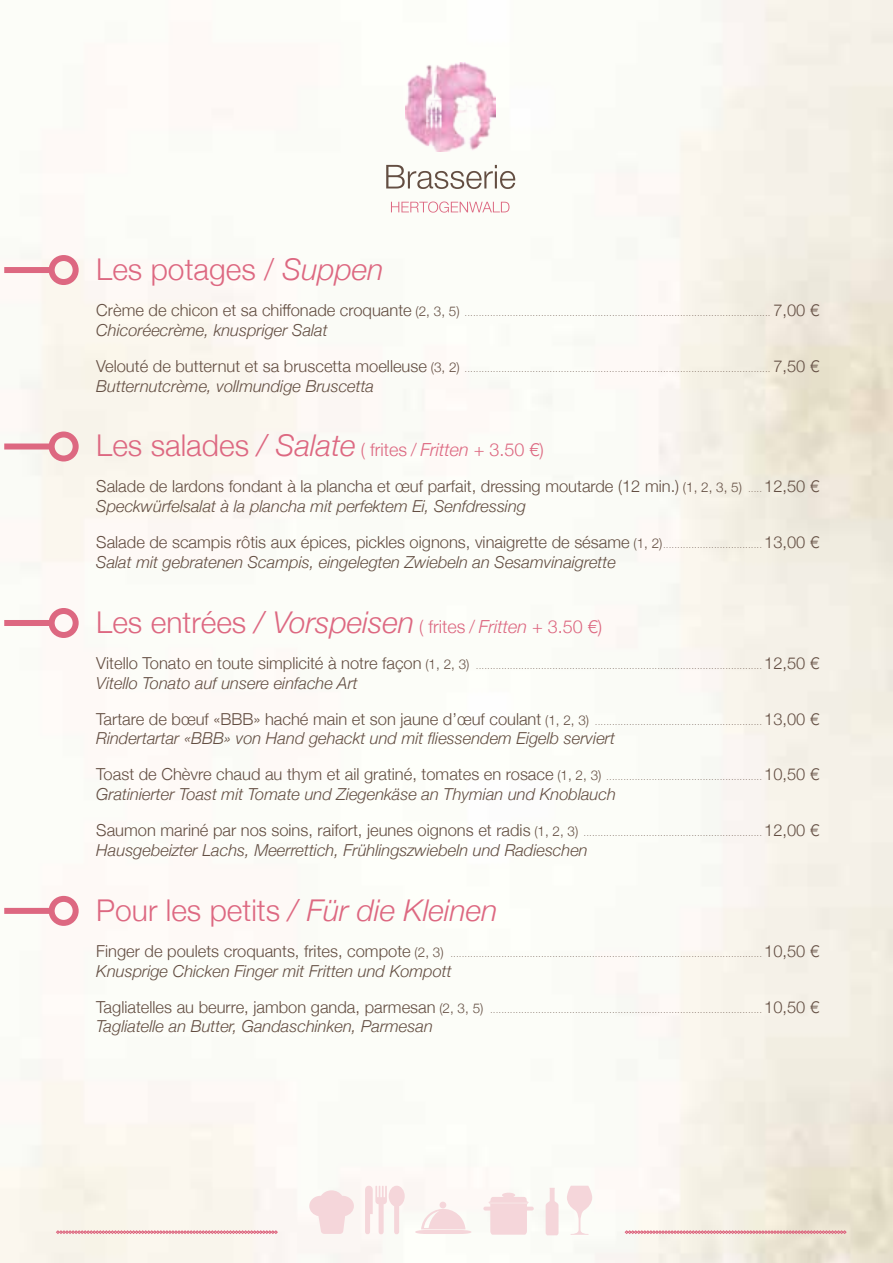
<style>
.page{position:relative;width:893px;height:1263px;background:#fff}
.page>*{position:absolute;margin:0;border:0;box-sizing:border-box;transform-origin:0 0}
.t1{font:italic 300 30px "Helvetica Neue";color:#dd6881}
.t2{font:300 30px "Helvetica Neue";color:#dd6881}
.t3{font:300 18px "Helvetica Neue";color:#dd6881}
.t4{font:italic 300 16.5px/36px "Helvetica Neue";color:#634e42}
.t5{font:300 16.5px/19.8px "Helvetica Neue";color:#634e42}
.t6{font:300 7.5px "Helvetica Neue";color:#634e42}
.s1{font-style:italic}
.s2{font-size:16.5px}
.s3{font-size:13.5px}
.s4{font-size:30px}
.s5{font-style:italic;font-size:30px}
.s6{font-size:7.5px}
.s7{font-style:normal}
.s8{font-style:normal;font-size:13.5px}
.s9{font-style:normal;font-size:7.5px}
</style>
<div class="page">
<img style="left:0;top:0;width:893px;height:1263px">
<svg style="left:386px;top:165px;width:129px;height:24px"></svg>
<svg style="left:391px;top:201px;width:118px;height:12px"></svg>
<svg style="left:365px;top:1184px;width:40px;height:51px"></svg>
<svg style="left:309px;top:1190px;width:45px;height:44px"></svg>
<div style="left:439px;top:1201px;width:7px;height:7px;background:#f5d6da;border-radius:50%"></div>
<svg style="left:411px;top:1206px;width:64px;height:28px"></svg>
<svg style="left:483px;top:1193px;width:51px;height:42px"></svg>
<svg style="left:567px;top:1186px;width:25px;height:49px"></svg>
<svg style="left:546px;top:1188px;width:12px;height:47px"></svg>
<svg style="left:625px;top:1230px;width:221px;height:4px"></svg>
<svg style="left:56px;top:1230px;width:222px;height:4px"></svg>
<img style="left:406px;top:62px;width:89px;height:89px">
<div style="left:4px;top:267px;width:48px;height:6px;background:#dd6881"></div>
<div style="left:49px;top:255px;width:30px;height:30px;border:6px solid #dd6881;border-radius:50%"></div>
<div style="left:4px;top:443px;width:48px;height:6px;background:#dd6881"></div>
<div style="left:49px;top:431px;width:30px;height:30px;border:6px solid #dd6881;border-radius:50%"></div>
<div style="left:4px;top:620px;width:48px;height:6px;background:#dd6881"></div>
<div style="left:49px;top:608px;width:30px;height:30px;border:6px solid #dd6881;border-radius:50%"></div>
<div style="left:4px;top:908px;width:48px;height:6px;background:#dd6881"></div>
<div style="left:49px;top:896px;width:30px;height:30px;border:6px solid #dd6881;border-radius:50%"></div>
<h1 class="t2" style="left:96px;top:245px;width:289px">Les potages / <span class="s1">Suppen</span></h1>
<p class="t6" style="left:96px;top:307px;width:724px"><span class="s2">Crème de chicon et sa chiffonade croquante</span> <span class="s3">(2, 3, 5)</span> ............................................................................................................ <span class="s2">7,00 €</span></p>
<h3 class="t4" style="left:96px;top:311px;width:233px">Chicoréecrème, knuspriger Salat</h3>
<p class="t6" style="left:96px;top:363px;width:724px"><span class="s2">Velouté de butternut et sa bruscetta moelleuse</span> <span class="s3">(3, 2)</span> ............................................................................................................ <span class="s2">7,50 €</span></p>
<h3 class="t4" style="left:96px;top:367px;width:279px">Butternutcrème, vollmundige Bruscetta</h3>
<h2 class="t3" style="left:96px;top:435px;width:449px"><span class="s4">Les salades</span> <span class="s5">/ Salate</span> ( frites / <span class="s1">Fritten</span> + 3.50 €)</h2>
<h3 class="t5" style="left:96px;top:475px;width:724px">Salade de lardons fondant à la plancha et œuf parfait, dressing moutarde (12 min.) <span class="s3">(1, 2, 3, 5)</span> <span class="s6">.....</span> 12,50 €<br><span class="s1">Speckwürfelsalat à la plancha mit perfektem Ei, Senfdressing</span></h3>
<h3 class="t5" style="left:96px;top:531px;width:724px">Salade de scampis rôtis aux épices, pickles oignons, vinaigrette de sésame <span class="s3">(1, 2)</span><span class="s6">...................................</span> 13,00 €<br><span class="s1">Salat mit gebratenen Scampis, eingelegten Zwiebeln an Sesamvinaigrette</span></h3>
<h2 class="t3" style="left:96px;top:612px;width:507px"><span class="s4">Les entrées</span> <span class="s5">/ Vorspeisen</span> ( frites / <span class="s1">Fritten</span> + 3.50 €)</h2>
<p class="t6" style="left:96px;top:660px;width:724px"><span class="s2">Vitello Tonato en toute simplicité à notre façon</span> <span class="s3">(1, 2, 3)</span> ..................................................................................................... <span class="s2">12,50 €</span></p>
<h3 class="t4" style="left:96px;top:664px;width:263px">Vitello Tonato auf unsere einfache Art</h3>
<p class="t6" style="left:96px;top:716px;width:724px"><span class="s2">Tartare de bœuf «BBB» haché main et son jaune d’œuf coulant</span> <span class="s3">(1, 2, 3)</span> ........................................................... <span class="s2">13,00 €</span></p>
<h3 class="t4" style="left:96px;top:719px;width:724px">Rindertartar «BBB» von Hand gehackt und mit fliessendem Eigelb serviert<br><span class="s7">Toast de Chèvre chaud au thym et ail gratiné, tomates en rosace</span> <span class="s8">(1, 2, 3)</span> <span class="s9">.......................................................</span> <span class="s7">10,50 €</span></h3>
<h3 class="t4" style="left:96px;top:775px;width:521px">Gratinierter Toast mit Tomate und Ziegenkäse an Thymian und Knoblauch</h3>
<p class="t6" style="left:96px;top:827px;width:724px"><span class="s2">Saumon mariné par nos soins, raifort, jeunes oignons et radis</span> <span class="s3">(1, 2, 3)</span> ............................................................... <span class="s2">12,00 €</span></p>
<h3 class="t4" style="left:96px;top:831px;width:493px">Hausgebeizter Lachs, Meerrettich, Frühlingszwiebeln und Radieschen</h3>
<h1 class="t1" style="left:96px;top:886px;width:403px"><span class="s7">Pour les petits</span> / Für die Kleinen</h1>
<p class="t6" style="left:96px;top:948px;width:724px"><span class="s2">Finger de poulets croquants, frites, compote</span> <span class="s3">(2, 3)</span> .............................................................................................................. <span class="s2">10,50 €</span></p>
<h3 class="t4" style="left:96px;top:952px;width:357px">Knusprige Chicken Finger mit Fritten und Kompott</h3>
<p class="t6" style="left:96px;top:1004px;width:724px"><span class="s2">Tagliatelles au beurre, jambon ganda, parmesan</span> <span class="s3">(2, 3, 5)</span> ................................................................................................ <span class="s2">10,50 €</span></p>
<h3 class="t4" style="left:96px;top:1007px;width:338px">Tagliatelle an Butter, Gandaschinken, Parmesan</h3>
</div>
